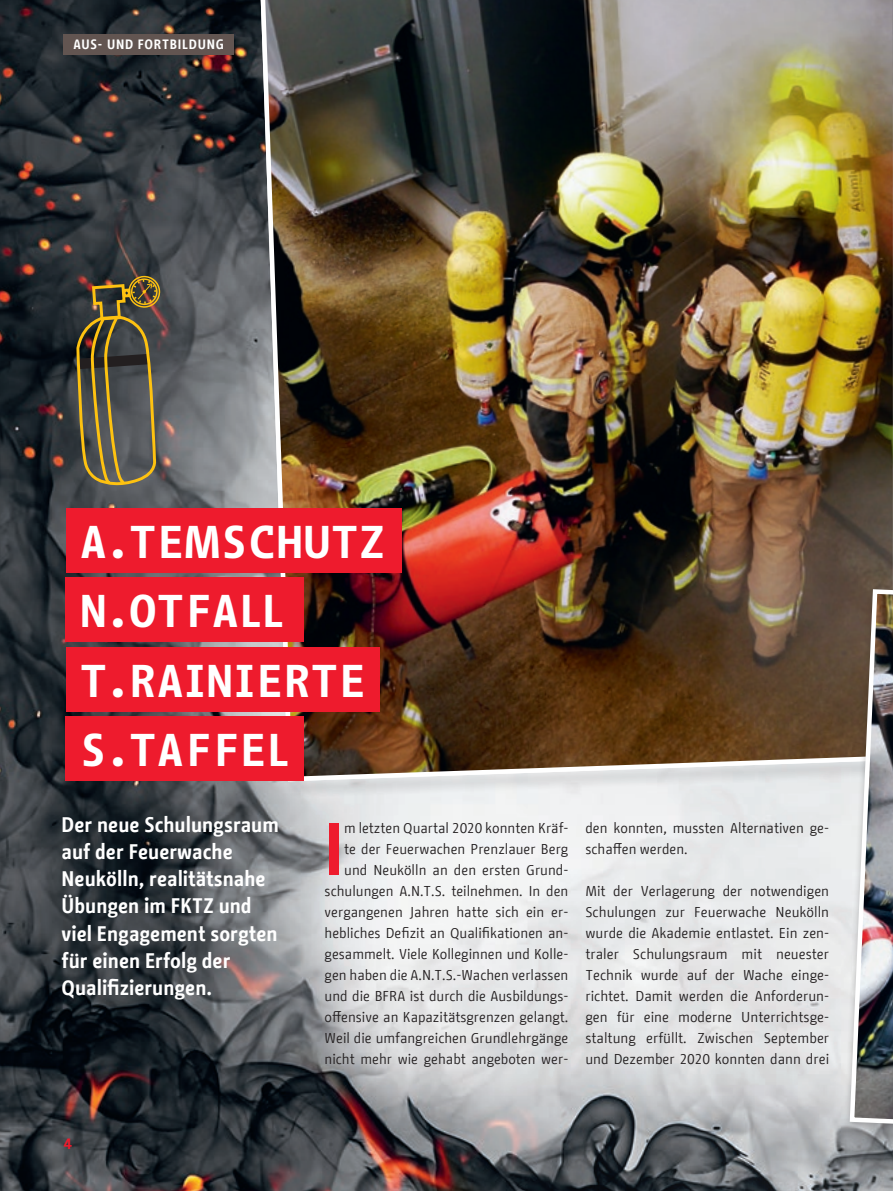
<style>
.page{position:relative;width:893px;height:1191px;background:#fff}
.page>*{position:absolute;margin:0;border:0;box-sizing:border-box;transform-origin:0 0}
.BFW_Fließtext_Initia{font:700 74.25px "BMF Change";color:#ee1b2d}
.BFW_Headline_hinterl{font:700 45.9px "BMF Change Letter";letter-spacing:.05em;color:#fff}
.BMF_Vorspann{font:700 21px/27px "BMF Change";color:#fff}
.t1{font:700 15px "BMF Change Letter";color:#ee1b2d}
.BFW_Fließtext_Initia-2{font:14.25px/21px "BMF Change";color:#231f20;text-align:right}
.BFW_Fliesstext{font:14.25px/21px "BMF Change";color:#231f20;text-align:justify}
.Kopfzeile{font:700 13.5px "BMF Change";letter-spacing:.05em;color:#fff}
</style>
<div class="page">
<img style="left:0;top:0;width:893px;height:1191px">
<div style="left:64px;top:34px;width:170px;height:20px;background:#625551"></div>
<svg style="left:75px;top:206px;width:85px;height:285px;background:#575240"></svg>
<img style="left:258px;top:0;width:635px;height:783px">
<div style="left:844px;top:583px;width:49px;height:560px;background:#231f20;opacity:.3"></div>
<img style="left:847px;top:587px;width:46px;height:551px">
<div style="left:66px;top:508px;width:336px;height:64px;background:#ee1b2d"></div>
<div style="left:66px;top:577px;width:238px;height:65px;background:#ee1b2d"></div>
<div style="left:66px;top:647px;width:313px;height:64px;background:#ee1b2d"></div>
<div style="left:66px;top:716px;width:238px;height:65px;background:#ee1b2d"></div>
<p class="Kopfzeile" style="left:74px;top:34px;width:152px">AUS- UND FORTBILDUNG</p>
<h1 class="BFW_Headline_hinterl" style="left:81px;top:510px;width:306px">A.TEMSCHUTZ</h1>
<h1 class="BFW_Headline_hinterl" style="left:81px;top:580px;width:203px">N.OTFALL</h1>
<h1 class="BFW_Headline_hinterl" style="left:81px;top:649px;width:285px">T.RAINIERTE</h1>
<h1 class="BFW_Headline_hinterl" style="left:81px;top:719px;width:208px">S.TAFFEL</h1>
<h2 class="BMF_Vorspann" style="left:62px;top:812px;width:219px">Der neue Schulungsraum auf der Feuerwache<br>Neukölln, realitätsnahe<br>Übungen im FKTZ und viel Engagement sorgten für einen Erfolg der<br>Qualifizierungen.</h2>
<p class="BFW_Fließtext_Initia" style="left:325px;top:796px;width:21px">I</p>
<p class="BFW_Fließtext_Initia-2" style="left:325px;top:817px;width:245px">m letzten Quartal 2020 konnten Kräf-<br>te der Feuerwachen Prenzlauer Berg und Neukölln an den ersten Grund&shy;schulungen A.N.T.S. teilnehmen. In den vergangenen Jahren hatte sich ein er&shy;hebliches Defizit an Qualifikationen an&shy;gesammelt. Viele Kolleginnen und Kolle&shy;gen haben die A.N.T.S.-Wachen verlassen und die BFRA ist durch die Ausbildungs&shy;offensive an Kapazitätsgrenzen gelangt.<br>Weil die umfangreichen Grundlehrgänge nicht mehr wie gehabt angeboten wer-</p>
<p class="BFW_Fließtext_Initia-2" style="left:585px;top:817px;width:245px;text-align:left">den konnten, mussten Alternativen ge&shy;schaffen werden.</p>
<p class="BFW_Fliesstext" style="left:585px;top:880px;width:245px">Mit der Verlagerung der notwendigen Schulungen zur Feuerwache Neukölln wurde die Akademie entlastet. Ein zen&shy;traler Schulungsraum mit neuester Technik wurde auf der Wache einge&shy;richtet. Damit werden die Anforderun&shy;gen für eine moderne Unterrichtsge&shy;staltung erfüllt. Zwischen September und Dezember 2020 konnten dann drei</p>
<p class="t1" style="left:64px;top:1133px;width:10px">4</p>
</div>
